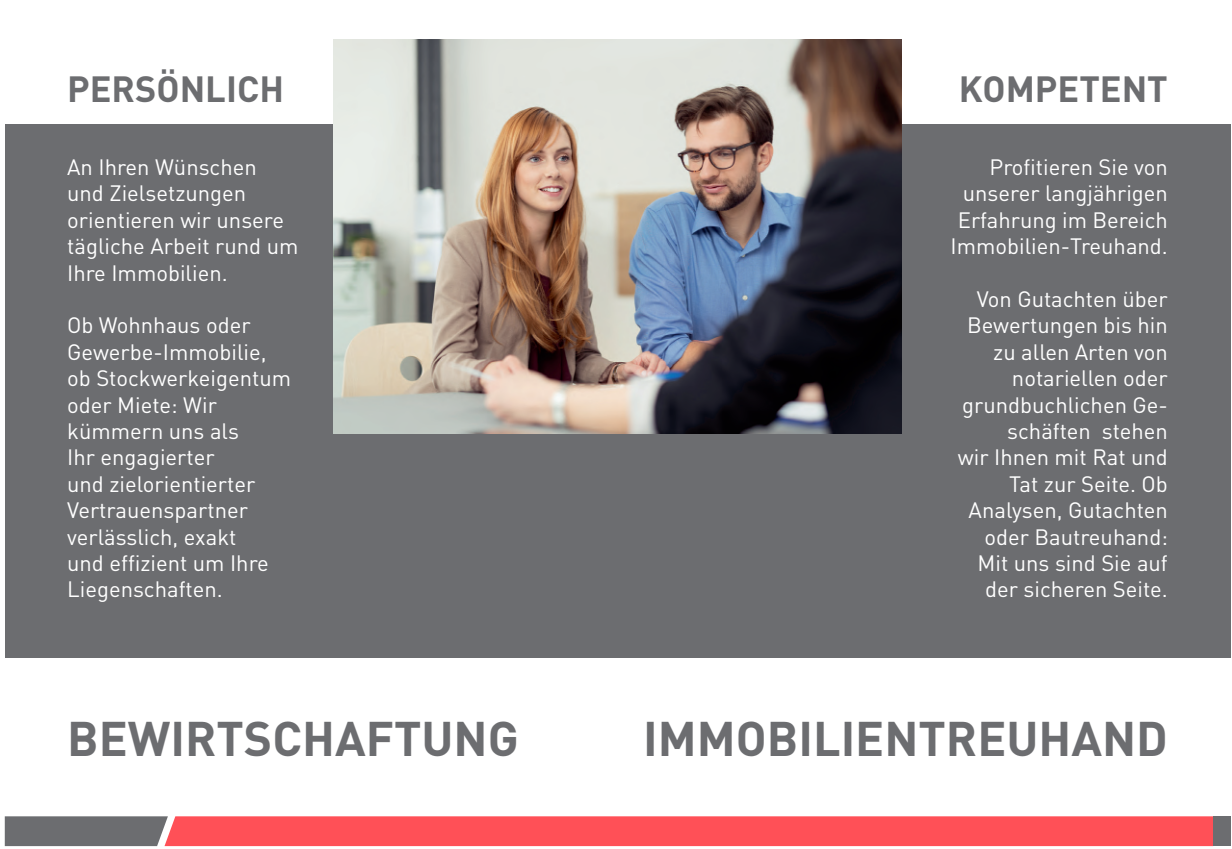
<style>
.page{position:relative;width:1232px;height:849px;background:#fff}
.page>*{position:absolute;margin:0;border:0;box-sizing:border-box;transform-origin:0 0}
.t1{font:700 48px "DIN";color:#6c6d70}
.t2{font:700 36px "DIN";color:#6c6d70}
.t3{font:22px/26.4px "DIN";color:#fff}
</style>
<div class="page">
<div style="left:5px;top:124px;width:1224px;height:533px;background:#6c6d70"></div>
<img style="left:334px;top:39px;width:567px;height:394px">
<div style="left:1212px;top:816px;width:17px;height:30px;background:#6c6d70"></div>
<svg style="left:4px;top:816px;width:1209px;height:31px;background:#ec5b62"></svg>
<h2 class="t2" style="left:67px;top:65px;width:218px">PERSÖNLICH</h2>
<p class="t3" style="left:67px;top:153px;width:233px">An Ihren Wünschen und Zielsetzungen orientieren wir unsere tägliche Arbeit rund um<br>Ihre Immobilien.</p>
<p class="t3" style="left:67px;top:312px;width:225px">Ob Wohnhaus oder<br>Gewerbe-Immobilie, ob Stockwerkeigentum oder Miete: Wir kümmern uns als<br>Ihr engagierter<br>und zielorientierter<br>Vertrauenspartner verlässlich, exakt<br>und effizient um Ihre<br>Liegenschaften.</p>
<h1 class="t1" style="left:67px;top:707px;width:453px">BEWIRTSCHAFTUNG</h1>
<h2 class="t2" style="left:958px;top:65px;width:210px">KOMPETENT</h2>
<p class="t3" style="left:950px;top:153px;width:219px;text-align:right">Profitieren Sie von unserer langjährigen<br>Erfahrung im Bereich<br>Immobilien-Treuhand.</p>
<p class="t3" style="left:957px;top:285px;width:211px;text-align:right">Von Gutachten über<br>Bewertungen bis hin zu allen Arten von notariellen oder grundbuchlichen Ge&shy;schäften stehen<br>wir Ihnen mit Rat und<br>Tat zur Seite. Ob<br>Analysen, Gutachten oder Bautreuhand:<br>Mit uns sind Sie auf der sicheren Seite.</p>
<h1 class="t1" style="left:643px;top:707px;width:526px">IMMOBILIENTREUHAND</h1>
</div>
